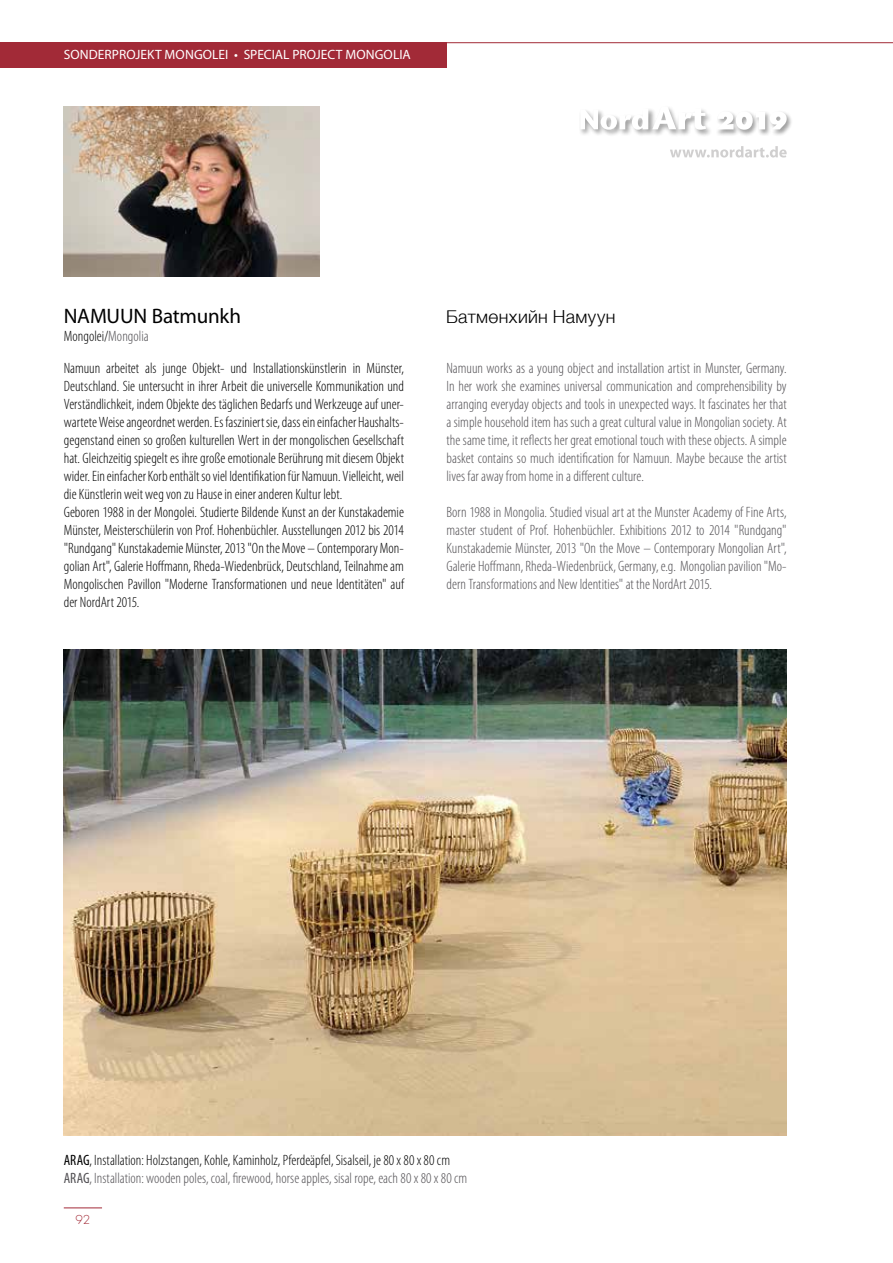
<style>
.page{position:relative;width:893px;height:1263px;background:#fff}
.page>*{position:absolute;margin:0;border:0;box-sizing:border-box;transform-origin:0 0}
.t1{font:21px "Myriad Pro";letter-spacing:-.01em;color:#000}
.t2{font:300 18px "Helvetica";letter-spacing:.02em;color:#000}
.t3{font:300 condensed 15px/18px "Myriad Pro";color:#000}
.t4{font:300 condensed 15px/18px "Myriad Pro";color:#514f53;text-align:justify}
.t5{font:13.5px "Myriad Pro";letter-spacing:.005em;color:#fff}
.t6{font:300 12px "Futura Std";color:#a22a37}
.s1{color:#514f53}
.s2{font-weight:400}
.s3{font-weight:400;color:#514f53}
</style>
<div class="page">
<div style="left:0;top:43px;width:446px;height:25px;background:#a22a37"></div>
<hr style="left:446px;top:42px;width:447px;height:1px;background:#a22a37">
<hr style="left:64px;top:1207px;width:38px;height:1px;background:#a22a37">
<div style="left:715px;top:111px;width:78px;height:26px;background:#000;opacity:.75"></div>
<svg style="left:716px;top:111px;width:71px;height:19px"></svg>
<svg style="left:670px;top:146px;width:117px;height:12px"></svg>
<div style="left:579px;top:107px;width:77px;height:30px;background:#000;opacity:.75"></div>
<div style="left:651px;top:105px;width:62px;height:32px;background:#000;opacity:.75"></div>
<svg style="left:580px;top:106px;width:126px;height:24px"></svg>
<img style="left:64px;top:106px;width:255px;height:170px">
<img style="left:64px;top:650px;width:723px;height:486px">
<p class="t5" style="left:64px;top:46px;width:349px">SONDERPROJEKT MONGOLEI • SPECIAL PROJECT MONGOLIA</p>
<h1 class="t1" style="left:64px;top:303px;width:179px">NAMUUN Batmunkh</h1>
<p class="t2" style="left:446px;top:302px;width:171px">Батмөнхийн Намуун</p>
<p class="t3" style="left:64px;top:321px;width:342px;line-height:31.5px">Mongolei/<span class="s1">Mongolia<br></span>Namuun arbeitet als junge Objekt- und Installationskünstlerin in Münster,</p>
<p class="t3" style="left:64px;top:377px;width:342px">Deutschland. Sie untersucht in ihrer Arbeit die universelle Kommunikation und Verständlichkeit, indem Objekte des täglichen Bedarfs und Werkzeuge auf uner&shy;wartete Weise angeordnet werden. Es fasziniert sie, dass ein einfacher Haushalts&shy;gegenstand einen so großen kulturellen Wert in der mongolischen Gesellschaft hat. Gleichzeitig spiegelt es ihre große emotionale Berührung mit diesem Objekt wider. Ein einfacher Korb enthält so viel Identifikation für Namuun. Vielleicht, weil die Künstlerin weit weg von zu Hause in einer anderen Kultur lebt.<br>Geboren 1988 in der Mongolei. Studierte Bildende Kunst an der Kunstakademie Münster, Meisterschülerin von Prof. Hohenbüchler. Ausstellungen 2012 bis 2014 "Rundgang" Kunstakademie Münster, 2013 "On the Move – Contemporary Mon&shy;golian Art", Galerie Hoffmann, Rheda-Wiedenbrück, Deutschland, Teilnahme am Mongolischen Pavillon "Moderne Transformationen und neue Identitäten" auf der NordArt 2015.</p>
<p class="t4" style="left:446px;top:359px;width:342px">Namuun works as a young object and installation artist in Munster, Germany.<br>In her work she examines universal communication and comprehensibility by arranging everyday objects and tools in unexpected ways. It fascinates her that a simple household item has such a great cultural value in Mongolian society. At the same time, it reflects her great emotional touch with these objects. A simple basket contains so much identification for Namuun. Maybe because the artist lives far away from home in a different culture.</p>
<p class="t4" style="left:446px;top:503px;width:342px">Born 1988 in Mongolia. Studied visual art at the Munster Academy of Fine Arts, master student of Prof. Hohenbüchler. Exhibitions 2012 to 2014 "Rundgang" Kunstakademie Münster, 2013 "On the Move – Contemporary Mongolian Art", Galerie Hoffmann, Rheda-Wiedenbrück, Germany, e.g. Mongolian pavilion "Mo&shy;dern Transformations and New Identities" at the NordArt 2015.</p>
<p class="t3" style="left:64px;top:1151px;width:405px"><span class="s2">ARAG</span>, Installation: Holzstangen, Kohle, Kaminholz, Pferdeäpfel, Sisalseil, je 80 x 80 x 80 cm<br><span class="s3">ARAG</span><span class="s1">, Installation: wooden poles, coal, firewood, horse apples, sisal rope, each 80 x 80 x 80 cm</span></p>
<p class="t6" style="left:76px;top:1213px;width:16px">92</p>
</div>
